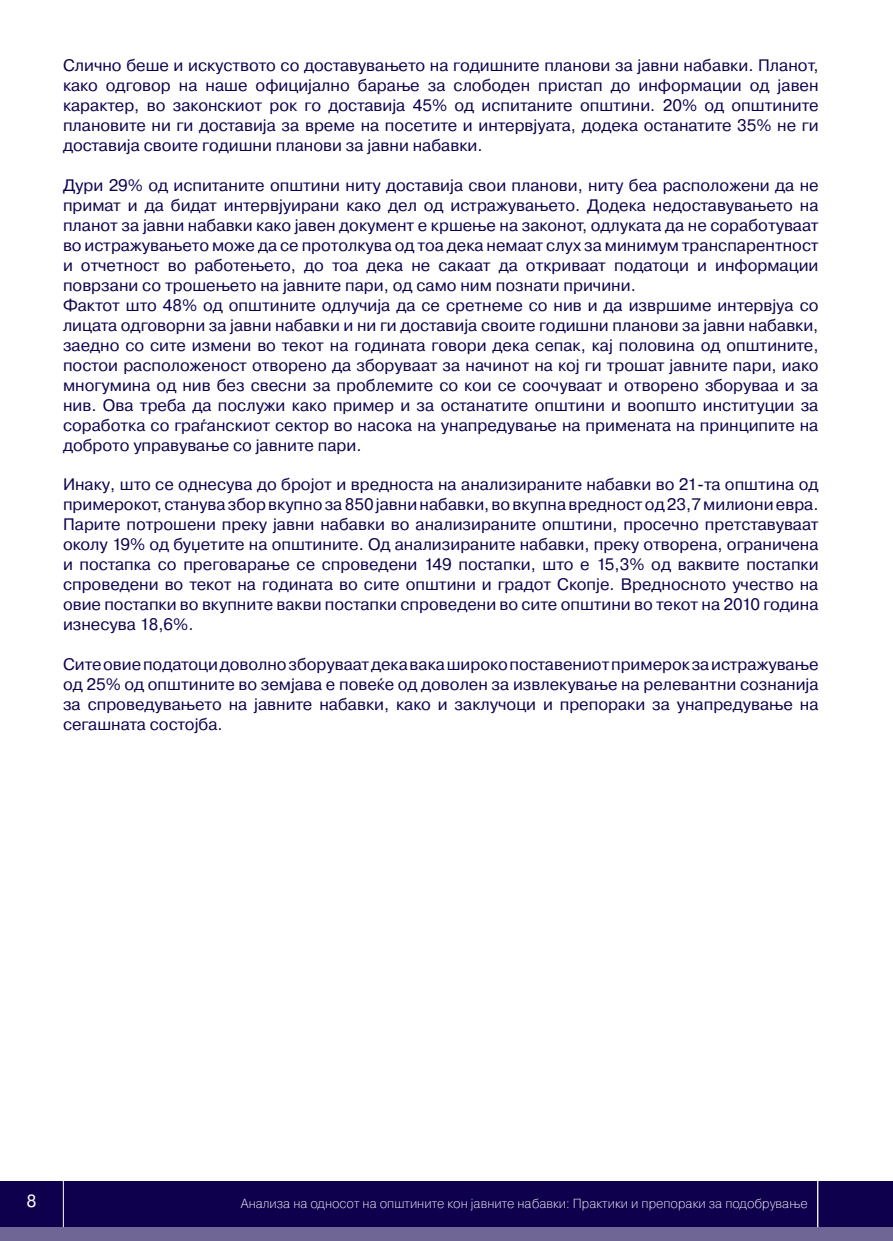
<style>
.page{position:relative;width:893px;height:1241px;background:#fff}
.page>*{position:absolute;margin:0;border:0;box-sizing:border-box;transform-origin:0 0}
.t1{font:17.5px "Pragmatica";color:#fff}
.t2{font:16.62px/19.9px "Pragmatica";color:#0f004e;text-align:justify}
.t3{font:200 13.12px "Pragmatica";color:#fff}
</style>
<div class="page">
<div style="left:0;top:1221px;width:893px;height:19px;background:#6f6695"></div>
<div style="left:0;top:1181px;width:893px;height:45px;background:#0f004e"></div>
<hr style="left:63px;top:1156px;width:1px;height:70px;background:#fff">
<hr style="left:817px;top:1169px;width:1px;height:57px;background:#fff">
<p class="t2" style="left:63px;top:56px;width:757px">Слично беше и искуството со доставувањето на годишните планови за јавни набавки. Планот, како одговор на наше официјално барање за слободен пристап до информации од јавен карактер, во законскиот рок го доставија 45% од испитаните општини. 20% од општините плановите ни ги доставија за време на посетите и интервјуата, додека останатите 35% не ги доставија своите годишни планови за јавни набавки.</p>
<p class="t2" style="left:63px;top:176px;width:757px;text-align:left">Дури 29% од испитаните општини ниту доставија свои планови, ниту беа расположени да не примат и да бидат интервјуирани како дел од истражувањето. Додека недоставувањето на планот за јавни набавки како јавен документ е кршење на законот, одлуката да не соработуваат во истражувањето може да се протолкува од тоа дека немаат слух за минимум транспарентност и отчетност во работењето, до тоа дека не сакаат да откриваат податоци и информации поврзани со трошењето на јавните пари, од само ним познати причини.<br>Фактот што 48% од општините одлучија да се сретнеме со нив и да извршиме интервјуа со лицата одговорни за јавни набавки и ни ги доставија своите годишни планови за јавни набавки, заедно со сите измени во текот на годината говори дека сепак, кај половина од општините, постои расположеност отворено да зборуваат за начинот на кој ги трошат јавните пари, иако многумина од нив без свесни за проблемите со кои се соочуваат и отворено зборуваа и за нив. Ова треба да послужи како пример и за останатите општини и воопшто институции за соработка со граѓанскиот сектор во насока на унапредување на примената на принципите на доброто управување со јавните пари.</p>
<p class="t2" style="left:63px;top:475px;width:757px">Инаку, што се однесува до бројот и вредноста на анализираните набавки во 21-та општина од примерокот, станува збор вкупно за 850 јавни набавки, во вкупна вредност од 23,7 милиони евра.<br>Парите потрошени преку јавни набавки во анализираните општини, просечно претставуваат околу 19% од буџетите на општините. Од анализираните набавки, преку отворена, ограничена и постапка со преговарање се спроведени 149 постапки, што е 15,3% од ваквите постапки спроведени во текот на годината во сите општини и градот Скопје. Вредносното учество на овие постапки во вкупните вакви постапки спроведени во сите општини во текот на 2010 година изнесува 18,6%.</p>
<p class="t2" style="left:63px;top:654px;width:757px">Сите овие податоци доволно зборуваат дека вака широко поставениот примерок за истражување од 25% од општините во земјава е повеќе од доволен за извлекување на релевантни сознанија за спроведувањето на јавните набавки, како и заклучоци и препораки за унапредување на сегашната состојба.</p>
<p class="t1" style="left:26px;top:1189px;width:12px">8</p>
<p class="t3" style="left:241px;top:1194px;width:568px">Анализа на односот на општините кон јавните набавки: Практики и препораки за подобрување</p>
</div>
